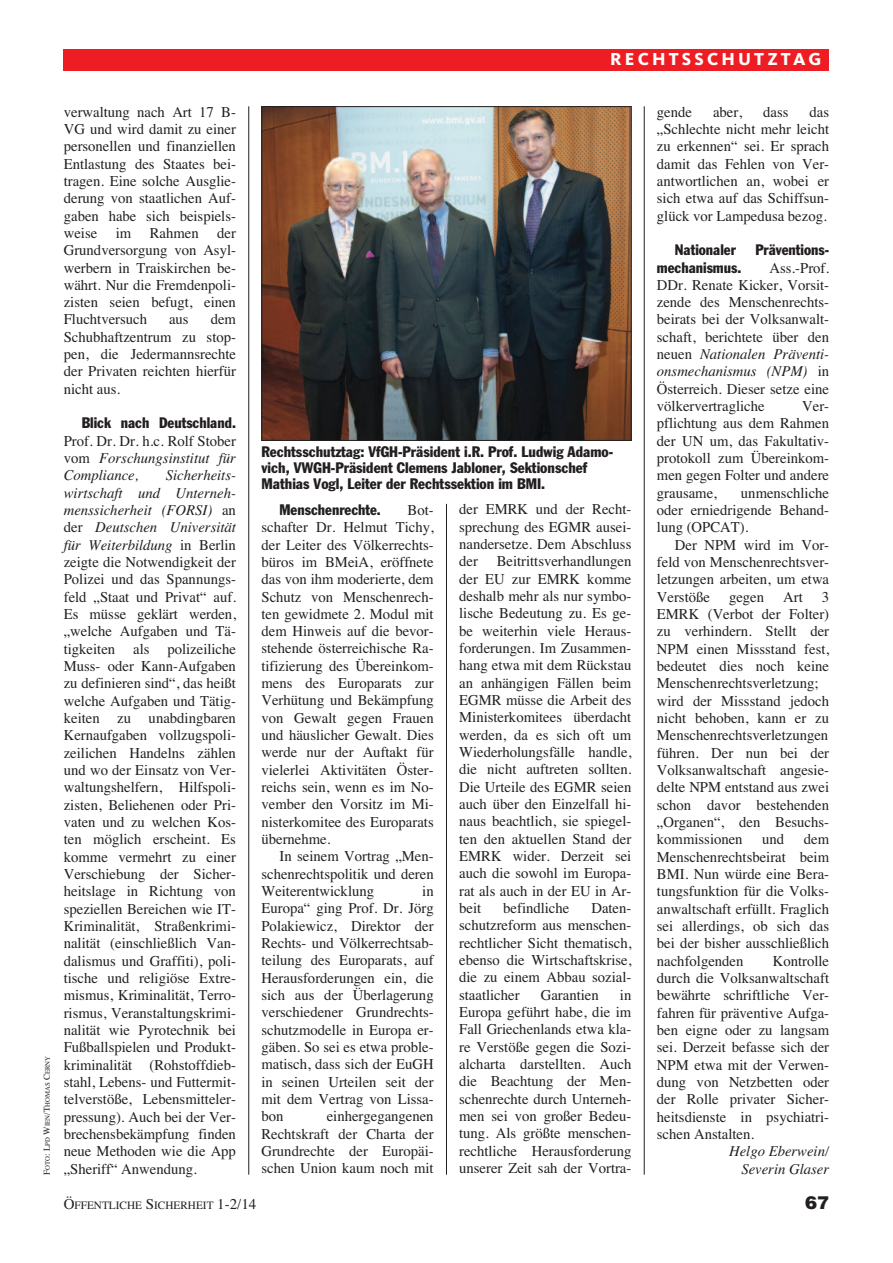
<style>
.page{position:relative;width:893px;height:1263px;background:#fff}
.page>*{position:absolute;margin:0;border:0;box-sizing:border-box;transform-origin:0 0}
.t1{font:800 18px "Kievit";letter-spacing:.175em;color:#fff}
.t2{font:900 18px "Helvetica";color:#231f20}
.t3{font:15px/17.2px "Times";color:#231f20;text-align:justify}
.t4{font:condensed 15px/15.8px "Franklin Gothic";color:#231f20}
.t5{font:italic 15px/17.4px "Times";color:#231f20;text-align:justify}
.t6{font:11.25px "Times";color:#231f20}
.t7{font:6.75px "Times";color:#231f20}
.s1{font-size:9px}
.s2{font-style:normal}
.s3{font-style:italic}
.s4{font-size:15px}
</style>
<div class="page">
<hr style="left:248px;top:106px;width:1px;height:1068px;background:#231f20">
<hr style="left:446px;top:504px;width:1px;height:670px;background:#231f20">
<hr style="left:644px;top:106px;width:1px;height:1069px;background:#231f20">
<div style="left:64px;top:49px;width:765px;height:21px;background:#ee1d23"></div>
<img style="left:263px;top:108px;width:366px;height:331px">
<div style="left:261px;top:106px;width:370px;height:335px;border:1px solid #231f20"></div>
<p class="t1" style="left:610px;top:53px;width:212px">RECHTSSCHUTZTAG</p>
<p class="t7" style="left:43px;top:1175px;width:120px;rotate:-90deg"><span class="s1">F</span>OTO<span class="s1">: L</span>PD <span class="s1">W</span>IEN<span class="s1">/T</span>HOMAS <span class="s1">C</span>ERNY</p>
<p class="t3" style="left:64px;top:103px;width:174px">verwaltung nach Art 17 B-VG und wird damit zu einer personellen und finanziellen Entlastung des Staates bei&shy;tragen. Eine solche Ausglie&shy;derung von staatlichen Auf&shy;gaben habe sich beispiels&shy;weise im Rahmen der Grundversorgung von Asyl&shy;werbern in Traiskirchen be&shy;währt. Nur die Fremdenpoli&shy;zisten seien befugt, einen Fluchtversuch</p>
<p class="t3" style="left:64px;top:311px;width:174px;text-indent:147px">dem Schubhaftzentrum zu stop&shy;pen, die Jedermannsrechte der Privaten reichten hierfür nicht aus.</p>
<p class="t4" style="left:82px;top:416px;width:156px">Blick nach Deutschland.</p>
<p class="t5" style="left:64px;top:432px;width:174px"><span class="s2">Prof. Dr. Dr. h.c. Rolf Stober vom</span> Forschungsinstitut für Compliance,</p>
<p class="t3" style="left:169px;top:311px;width:21px">aus</p>
<p class="t3" style="left:64px;top:467px;width:174px;text-indent:102px"><span class="s3">Sicherheits&shy;wirtschaft und Unterneh&shy;menssicherheit (FORSI)</span> an der <span class="s3">Deutschen Universität für Weiterbildung</span> in Berlin zeigte die Notwendigkeit der Polizei und das Spannungs&shy;feld „Staat und Privat“ auf.<br>Es müsse geklärt werden, „welche Aufgaben und Tä&shy;tigkeiten als polizeiliche Muss- oder Kann-Aufgaben zu definieren sind“, das heißt welche Aufgaben und Tätig&shy;keiten zu unabdingbaren Kernaufgaben vollzugspoli&shy;zeilichen Handelns zählen und wo der Einsatz von Ver&shy;waltungshelfern, Hilfspoli&shy;zisten, Beliehenen oder Pri&shy;vaten und zu welchen Kos&shy;ten möglich erscheint. Es komme vermehrt zu einer Verschiebung der Sicher&shy;heitslage in Richtung von speziellen Bereichen wie IT-Kriminalität, Straßenkrimi&shy;nalität (einschließlich Van&shy;dalismus und Graffiti), poli&shy;tische und religiöse Extre&shy;mismus, Kriminalität, Terro&shy;rismus, Veranstaltungskrimi&shy;nalität wie Pyrotechnik bei Fußballspielen und Produkt&shy;kriminalität (Rohstoffdieb&shy;stahl, Lebens- und Futtermit&shy;telverstöße, Lebensmitteler&shy;pressung). Auch bei der Ver&shy;brechensbekämpfung finden neue Methoden wie die App „Sheriff“ Anwendung.</p>
<p class="t4" style="left:261px;top:445px;width:353px">Rechtsschutztag: VfGH-Präsident i.R. Prof. Ludwig Adamo&shy;vich, VWGH-Präsident Clemens Jabloner, Sektionschef<br>Mathias Vogl, Leiter der Rechtssektion im BMI.</p>
<p class="t4" style="left:279px;top:503px;width:103px">Menschenrechte.</p>
<p class="t3" style="left:261px;top:501px;width:174px;text-indent:146px">Bot&shy;schafter Dr. Helmut Tichy, der Leiter des Völkerrechts&shy;büros im BMeiA, eröffnete das von ihm moderierte, dem Schutz von Menschenrech&shy;ten gewidmete 2. Modul mit dem Hinweis auf die bevor&shy;stehende österreichische Ra&shy;tifizierung des Übereinkom&shy;mens des Europarats zur Verhütung und Bekämpfung von Gewalt gegen Frauen und häuslicher Gewalt. Dies werde nur der Auftakt für vielerlei Aktivitäten Öster&shy;reichs sein, wenn es im No&shy;vember den Vorsitz im Mi&shy;nisterkomitee des Europarats übernehme.</p>
<p class="t3" style="left:261px;top:847px;width:174px;text-indent:18px">In seinem Vortrag „Men&shy;schenrechtspolitik und deren Weiterentwicklung</p>
<p class="t3" style="left:261px;top:882px;width:174px;text-indent:161px">in Europa“ ging Prof. Dr. Jörg Polakiewicz, Direktor der Rechts- und Völkerrechtsab&shy;teilung des Europarats, auf Herausforderungen ein, die sich aus der Überlagerung verschiedener Grundrechts&shy;schutzmodelle in Europa er&shy;gäben. So sei es etwa proble&shy;matisch, dass sich der EuGH in seinen Urteilen seit der mit dem Vertrag von Lissa&shy;bon</p>
<p class="t3" style="left:261px;top:1107px;width:174px;text-indent:65px">einhergegangenen Rechtskraft der Charta der Grundrechte der Europäi&shy;schen Union kaum noch mit</p>
<p class="t3" style="left:459px;top:501px;width:174px">der EMRK und der Recht&shy;sprechung des EGMR ausei&shy;nandersetze. Dem Abschluss der Beitrittsverhandlungen der EU zur EMRK komme deshalb mehr als nur symbo&shy;lische Bedeutung zu. Es ge&shy;be weiterhin viele Heraus&shy;forderungen. Im Zusammen&shy;hang etwa mit dem Rückstau an anhängigen Fällen beim EGMR müsse die Arbeit des Ministerkomitees überdacht werden, da es sich oft um Wiederholungsfälle handle, die nicht auftreten sollten.<br>Die Urteile des EGMR seien auch über den Einzelfall hi&shy;naus beachtlich, sie spiegel&shy;ten den aktuellen Stand der EMRK wider. Derzeit sei auch die sowohl im Europa&shy;rat als auch in der EU in Ar&shy;beit</p>
<p class="t3" style="left:503px;top:899px;width:68px">befindliche</p>
<p class="t3" style="left:459px;top:899px;width:174px;text-indent:132px">Daten&shy;schutzreform aus menschen&shy;rechtlicher Sicht thematisch, ebenso die Wirtschaftskrise, die zu einem Abbau sozial&shy;staatlicher</p>
<p class="t3" style="left:459px;top:986px;width:174px;text-indent:161px">in Europa geführt habe, die im Fall Griechenlands etwa kla&shy;re Verstöße gegen die Sozi&shy;alcharta darstellten. Auch die Beachtung der Men&shy;schenrechte durch Unterneh&shy;men sei von großer Bedeu&shy;tung. Als größte menschen&shy;rechtliche Herausforderung unserer Zeit sah der Vortra-</p>
<p class="t3" style="left:541px;top:986px;width:59px">Garantien</p>
<p class="t3" style="left:657px;top:103px;width:174px;text-indent:153px">das „Schlechte nicht mehr leicht zu erkennen“ sei. Er sprach damit das Fehlen von Ver&shy;antwortlichen an, wobei er sich etwa auf das Schiffsun&shy;glück vor Lampedusa bezog.</p>
<p class="t4" style="left:675px;top:243px;width:62px">Nationaler</p>
<p class="t4" style="left:755px;top:243px;width:75px">Präventions-</p>
<p class="t4" style="left:657px;top:260px;width:86px">mechanismus.</p>
<p class="t3" style="left:657px;top:103px;width:37px">gende</p>
<p class="t3" style="left:713px;top:103px;width:30px">aber,</p>
<p class="t3" style="left:763px;top:103px;width:27px">dass</p>
<p class="t3" style="left:657px;top:259px;width:174px;text-indent:113px">Ass.-Prof.<br>DDr. Renate Kicker, Vorsit&shy;zende des Menschenrechts&shy;beirats bei der Volksanwalt&shy;schaft, berichtete über den neuen <span class="s3">Nationalen Präventi&shy;onsmechanismus (NPM)</span> in Österreich. Dieser setze eine völkervertragliche</p>
<p class="t3" style="left:657px;top:397px;width:174px;text-indent:145px">Ver&shy;pflichtung aus dem Rahmen der UN um, das Fakultativ&shy;protokoll zum Übereinkom&shy;men gegen Folter und andere grausame,</p>
<p class="t3" style="left:657px;top:484px;width:174px;text-indent:84px">unmenschliche oder erniedrigende Behand&shy;lung (OPCAT).</p>
<p class="t3" style="left:657px;top:536px;width:174px;text-indent:18px">Der NPM wird im Vor&shy;feld von Menschenrechtsver&shy;letzungen arbeiten, um etwa Verstöße</p>
<p class="t3" style="left:657px;top:588px;width:174px;text-align:left;text-indent:165px">3<br>EMRK (Verbot der Folter) zu verhindern. Stellt der<br>NPM einen Missstand fest, bedeutet dies noch keine<br>Menschenrechtsverletzung; wird der Missstand jedoch nicht behoben, kann er zu<br>Menschenrechtsverletzungen führen. Der nun bei der<br>Volksanwaltschaft angesie&shy;delte NPM entstand aus zwei schon davor bestehenden „Organen“, den Besuchs&shy;kommissionen</p>
<p class="t3" style="left:729px;top:588px;width:37px">gegen</p>
<p class="t3" style="left:783px;top:588px;width:21px">Art</p>
<p class="t3" style="left:657px;top:830px;width:174px;text-indent:147px">dem Menschenrechtsbeirat beim BMI. Nun würde eine Bera&shy;tungsfunktion für die Volks&shy;anwaltschaft erfüllt. Fraglich sei allerdings, ob sich das bei der bisher ausschließlich nachfolgenden</p>
<p class="t3" style="left:762px;top:830px;width:24px">und</p>
<p class="t3" style="left:657px;top:952px;width:174px;text-indent:116px">Kontrolle durch die Volksanwaltschaft bewährte schriftliche Ver&shy;fahren für präventive Aufga&shy;ben eigne oder zu langsam sei. Derzeit befasse sich der NPM etwa mit der Verwen&shy;dung von Netzbetten oder der Rolle privater Sicher&shy;heitsdienste in psychiatri&shy;schen Anstalten.</p>
<p class="t5" style="left:729px;top:1142px;width:102px;text-align:right">Helgo Eberwein/<br>Severin Glaser</p>
<p class="t6" style="left:64px;top:1198px;width:194px"><span class="s4">Ö</span>FFENTLICHE <span class="s4">S</span>ICHERHEIT <span class="s4">1-2/14</span></p>
<p class="t2" style="left:805px;top:1192px;width:26px">67</p>
</div>
